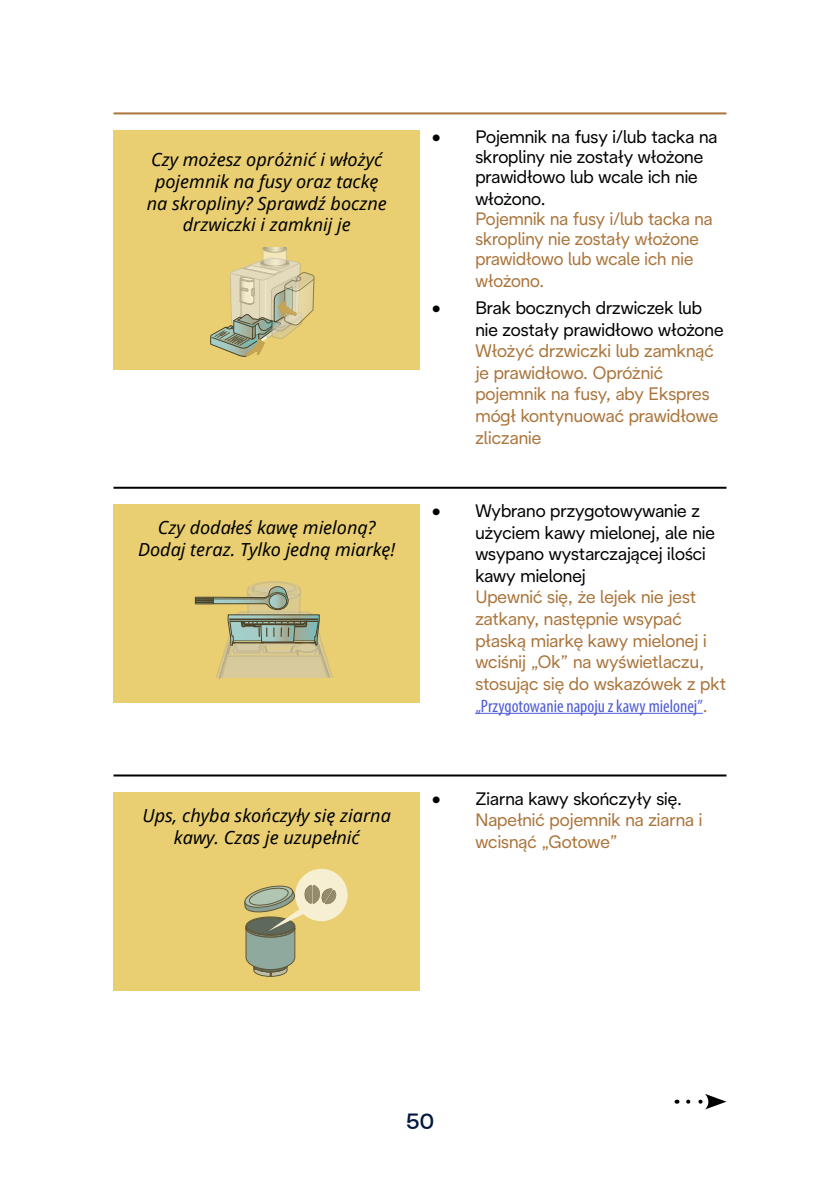
<style>
.page{position:relative;width:840px;height:1191px;background:#fff}
.page>*{position:absolute;margin:0;border:0;box-sizing:border-box;transform-origin:0 0}
.t1{font:500 22px "De Longhi Sans";color:#02183e}
.t2{font:18px/21.6px "De Longhi Sans";color:#aa743a}
.t3{font:18px/21.6px "De Longhi Sans";color:#000}
.t4{font:italic 18px/21.6px "Noto Sans";color:#000;text-align:center}
.t5{font:condensed 18px "Myriad Pro";color:#4f5cd6}
.s1{font-family:"De Longhi Sans";font-stretch:normal;color:#aa743a}
</style>
<div class="page">
<hr style="left:113px;top:112px;width:613px;height:2px;background:#aa743a">
<svg style="left:676px;top:1094px;width:50px;height:15px"></svg>
<div style="left:113px;top:130px;width:307px;height:240px;background:#e9cf72"></div>
<svg style="left:210px;top:247px;width:104px;height:110px"></svg>
<hr style="left:475px;top:713px;width:227px;height:1px;background:#4f5cd6">
<hr style="left:113px;top:487px;width:613px;height:2px;background:#000">
<hr style="left:113px;top:774px;width:613px;height:2px;background:#000">
<div style="left:113px;top:504px;width:307px;height:198px;background:#e9cf72"></div>
<div style="left:248px;top:581px;width:51px;height:14px;border:1px solid #b3b2b2;border-radius:50%"></div>
<svg style="left:252px;top:582px;width:43px;height:11px"></svg>
<div style="left:251px;top:581px;width:45px;height:13px;border:1px solid #9d9d9c;border-radius:50%"></div>
<svg style="left:194px;top:586px;width:139px;height:93px"></svg>
<div style="left:113px;top:792px;width:307px;height:198px;background:#e9cf72"></div>
<svg style="left:244px;top:868px;width:103px;height:108px"></svg>
<p class="t4" style="left:147px;top:148px;width:241px">Czy możesz opróżnić i włożyć pojemnik na fusy oraz tackę na skropliny? Sprawdź boczne drzwiczki i zamknij je</p>
<p class="t4" style="left:138px;top:516px;width:258px">Czy dodałeś kawę mieloną?<br>Dodaj teraz. Tylko jedną miarkę!</p>
<p class="t4" style="left:142px;top:804px;width:250px">Ups, chyba skończyły się ziarna kawy. Czas je uzupełnić</p>
<p class="t3" style="left:475px;top:126px;width:243px;line-height:20.6px;text-indent:-44px">• Pojemnik na fusy i/lub tacka na skropliny nie zostały włożone prawidłowo lub wcale ich nie włożono.</p>
<p class="t2" style="left:475px;top:208px;width:238px;line-height:20.6px">Pojemnik na fusy i/lub tacka na skropliny nie zostały włożone prawidłowo lub wcale ich nie włożono.</p>
<p class="t3" style="left:475px;top:296px;width:249px;text-indent:-44px">• Brak bocznych drzwiczek lub nie zostały prawidłowo włożone</p>
<p class="t2" style="left:475px;top:340px;width:244px">Włożyć drzwiczki lub zamknąć je prawidłowo. Opróżnić pojemnik na fusy, aby Ekspres mógł kontynuować prawidłowe zliczanie</p>
<p class="t3" style="left:475px;top:499px;width:241px;text-indent:-44px">• Wybrano przygotowywanie z użyciem kawy mielonej, ale nie wsypano wystarczającej ilości kawy mielonej</p>
<p class="t2" style="left:475px;top:586px;width:252px">Upewnić się, że lejek nie jest zatkany, następnie wsypać płaską miarkę kawy mielonej i wciśnij „Ok” na wyświetlaczu, stosując się do wskazówek z pkt</p>
<p class="t5" style="left:475px;top:694px;width:234px">„Przygotowanie napoju z kawy mielonej”<span class="s1">.</span></p>
<p class="t3" style="left:431px;top:787px;width:252px">• Ziarna kawy skończyły się.</p>
<p class="t2" style="left:475px;top:809px;width:228px">Napełnić pojemnik na ziarna i wcisnąć „Gotowe”</p>
<p class="t1" style="left:405px;top:1108px;width:30px">50</p>
</div>
